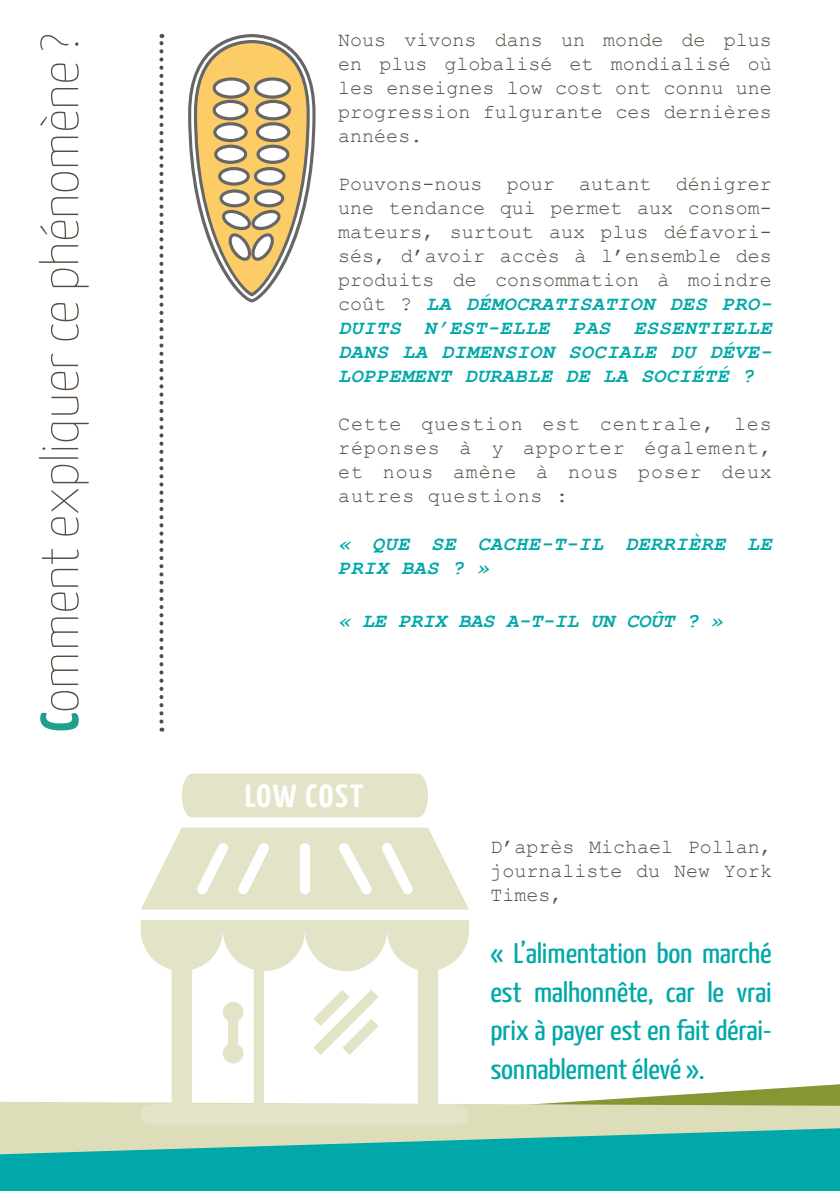
<style>
.page{position:relative;width:840px;height:1191px;background:#fff}
.page>*{position:absolute;margin:0;border:0;box-sizing:border-box;transform-origin:0 0}
.t1{font:200 53.4px "Yanone Kaffeesatz";letter-spacing:-.01em;color:#564c42;scale:1.12 1}
.t2{font:700 32px "Yanone Kaffeesatz";letter-spacing:.045em;color:#fff;scale:1.12 1}
.t3{font:28.4px/38.4px "Yanone Kaffeesatz";letter-spacing:-.01em;color:#00a8a9;text-align:justify;scale:1.12 1}
.t4{font:20px/24px "Courier New";color:#564c42;text-align:justify}
.t5{font:italic 700 20px/24px "Courier New";letter-spacing:.03em;color:#00a8a9}
.t6{font:italic 700 20px "Courier New";color:#00a8a9}
.s1{font-weight:700;color:#219f8e}
.s2{font-weight:700;font-style:italic;color:#00a8a9}
</style>
<div class="page">
<svg style="left:584px;top:1084px;width:255px;height:17px"></svg>
<svg style="left:0;top:1101px;width:839px;height:90px;background:#53bbad"></svg>
<svg style="left:159px;top:34px;width:4px;height:687px"></svg>
<svg style="left:141px;top:773px;width:328px;height:352px;fill:#e2e3c7"></svg>
<svg style="left:188px;top:34px;width:127px;height:268px"></svg>
<p class="t1" style="left:28px;top:731px;width:624px;rotate:-90deg"><span class="s1">C</span>omment expliquer ce phénomène ?</p>
<p class="t4" style="left:338px;top:27px;width:435px">Nous vivons dans un monde de plus en plus globalisé et mondialisé où les enseignes low cost ont connu une progression fulgurante ces dernières années.</p>
<p class="t4" style="left:338px;top:171px;width:435px">Pouvons-nous pour autant dénigrer une tendance qui permet aux consom&shy;mateurs, surtout aux plus défavori&shy;sés, d’avoir accès à l’ensemble des produits de consommation à moindre coût ? <span class="s2">LA DÉMOCRATISATION DES PRO-DUITS N’EST-ELLE PAS ESSENTIELLE DANS LA DIMENSION SOCIALE DU DÉVE-LOPPEMENT DURABLE DE LA SOCIÉTÉ ?</span></p>
<p class="t4" style="left:338px;top:411px;width:435px">Cette question est centrale, les réponses à y apporter également, et nous amène à nous poser deux autres questions :</p>
<p class="t5" style="left:338px;top:532px;width:435px">« QUE SE CACHE-T-IL DERRIÈRE LE<br>PRIX BAS ? »</p>
<p class="t6" style="left:338px;top:607px;width:386px">« LE PRIX BAS A-T-IL UN COÛT ? »</p>
<p class="t2" style="left:245px;top:776px;width:107px">LOW COST</p>
<p class="t4" style="left:490px;top:834px;width:283px">D’après Michael Pollan, journaliste du New York Times,</p>
<p class="t3" style="left:490px;top:934px;width:253px">« L’alimentation bon marché est malhonnête, car le vrai prix à payer est en fait dérai&shy;sonnablement élevé ».</p>
</div>
